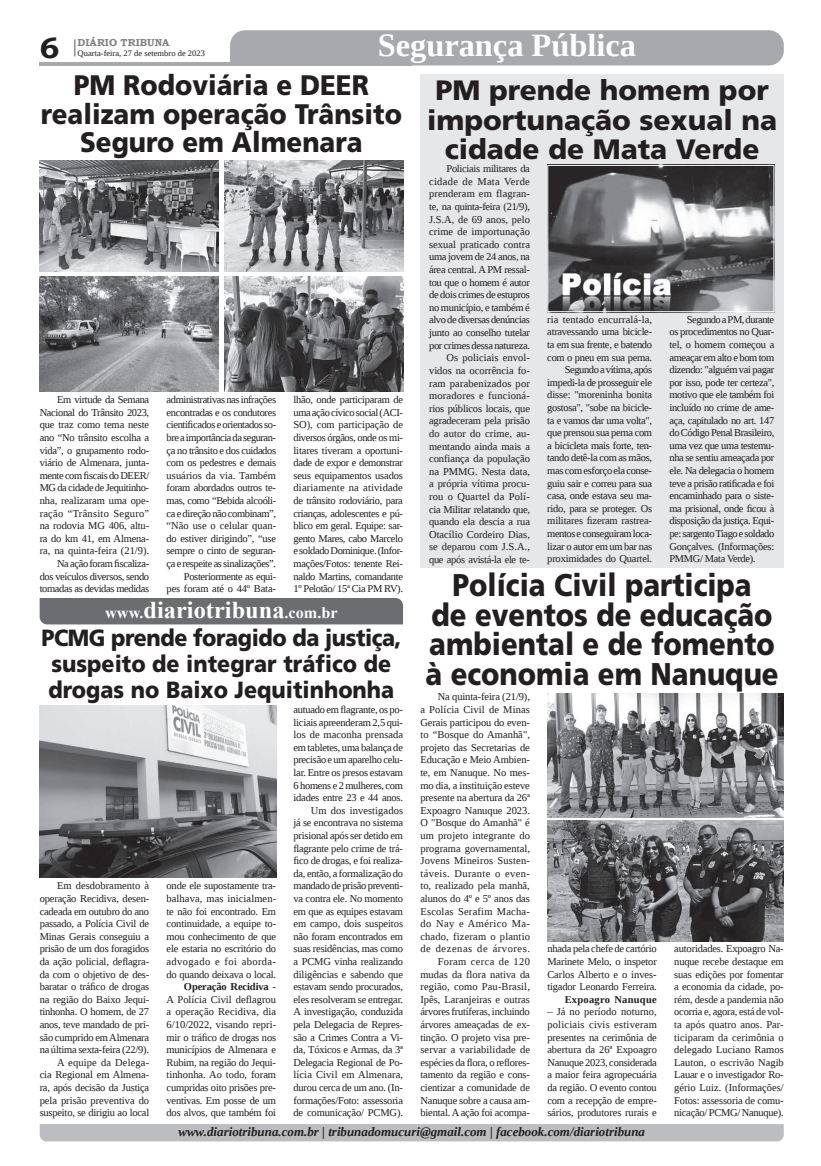
<style>
.page{position:relative;width:821px;height:1166px;background:#fff}
.page>*{position:absolute;margin:0;border:0;box-sizing:border-box;transform-origin:0 0}
.t1{font:700 32.38px "Liberation Serif";color:#fff}
.t2{font:900 31.41px/29.4px "Frutiger LT Std";color:#231f20;text-align:center;scale:.87 1}
.t3{font:700 29.31px "Bookman Old Style";color:#231f20}
.t4{font:900 28.26px/28.1px "Frutiger LT Std";color:#231f20;text-align:center;scale:.92 1}
.t5{font:900 28px/29.8px "Frutiger LT Std";color:#231f20;text-align:center}
.t6{font:700 24.06px "Times New Roman";color:#fff}
.t7{font:900 23.45px/25.8px "Frutiger LT Std";color:#231f20;text-align:center;scale:.92 1}
.t8{font:italic 700 12.95px "Liberation Serif";color:#231f20}
.t9{font:10.5px/12.6px "Liberation Serif";letter-spacing:-.02em;color:#231f20;text-align:right}
.t10{font:700 10.5px "Liberation Serif";letter-spacing:.025em;color:#231f20}
.t11{font:700 10.06px "Bookman Old Style";color:#808285}
.t12{font:8.4px "Liberation Serif";color:#231f20}
.s1{font-size:16.01px}
.s2{font-weight:700}
</style>
<div class="page">
<svg style="left:74px;top:39px;width:2px;height:17px"></svg>
<hr style="left:40px;top:62px;width:372px;height:3px;background:#a8a9ad">
<div style="left:230px;top:30px;width:554px;height:35px;background:#a8a9ad"></div>
<div style="left:40px;top:1124px;width:744px;height:17px;background:#bcbdc0"></div>
<div style="left:420px;top:74px;width:364px;height:494px;background:#e6e7e9"></div>
<img style="left:40px;top:706px;width:236px;height:171px">
<img style="left:549px;top:167px;width:223px;height:143px">
<div style="left:547px;top:165px;width:227px;height:147px;border:1px solid #fff"></div>
<img style="left:40px;top:161px;width:178px;height:111px">
<img style="left:224px;top:161px;width:179px;height:111px">
<img style="left:40px;top:277px;width:178px;height:115px">
<img style="left:224px;top:277px;width:179px;height:115px">
<div style="left:40px;top:598px;width:363px;height:26px;background:#6c6d70"></div>
<img style="left:547px;top:693px;width:237px;height:124px">
<img style="left:547px;top:820px;width:237px;height:121px">
<h3 class="t3" style="left:40px;top:27px;width:21px">6</h3>
<p class="t11" style="left:78px;top:35px;width:93px">DIÁRIO TRIBUNA</p>
<p class="t12" style="left:78px;top:48px;width:129px">Quarta-feira, 27 de setembro de 2023</p>
<h1 class="t1" style="left:378px;top:24px;width:260px">Segurança Pública</h1>
<h3 class="t4" style="left:41px;top:71px;width:394px">PM Rodoviária e DEER realizam operação Trânsito<br>Seguro em Almenara</h3>
<p class="t9" style="left:40px;top:393px;width:111px">Em virtude da Semana<br>Nacional do Trânsito 2023, que traz como tema neste ano “No trânsito escolha a vida”, o grupamento rodo&shy;viário de Almenara, junta&shy;mente com fiscais do DEER/<br>MG da cidade de Jequitinho&shy;nha, realizaram uma ope&shy;ração “Trânsito Seguro” na rodovia MG 406, altu&shy;ra do km 41, em Almena&shy;ra, na quinta-feira (21/9).<br>Na ação foram fiscaliza-<br>dos veículos diversos, sendo tomadas as devidas medidas</p>
<p class="t9" style="left:167px;top:393px;width:111px">administrativas nas infrações encontradas e os condutores cientificados e orientados so&shy;bre a importância da seguran&shy;ça no trânsito e dos cuidados com os pedestres e demais usuários da via. Também foram abordados outros te&shy;mas, como “Bebida alcoóli&shy;ca e direção não combinam”, “Não use o celular quan&shy;do estiver dirigindo”, “use sempre o cinto de seguran&shy;ça e respeite as sinalizações”.<br>Posteriormente as equi-<br>pes foram até o 44º Bata-</p>
<p class="t9" style="left:294px;top:393px;width:111px;text-align:justify">lhão, onde participaram de uma ação cívico social (ACI-SO), com participação de diversos órgãos, onde os mi&shy;litares tiveram a oportuni&shy;dade de expor e demonstrar seus equipamentos usados diariamente na atividade de trânsito rodoviário, para crianças, adolescentes e pú&shy;blico em geral. Equipe: sar&shy;gento Mares, cabo Marcelo e soldado Dominique. (Infor&shy;mações/Fotos: tenente Rei&shy;naldo Martins, comandante 1º Pelotão/ 15ª Cia PM RV).</p>
<h3 class="t6" style="left:105px;top:592px;width:234px"><span class="s1">www.</span>diariotribuna<span class="s1">.com.br</span></h3>
<h3 class="t7" style="left:41px;top:625px;width:393px">PCMG prende foragido da justiça, suspeito de integrar tráfico de drogas no Baixo Jequitinhonha</h3>
<p class="t9" style="left:40px;top:879px;width:111px">Em desdobramento à operação Recidiva, desen&shy;cadeada em outubro do ano passado, a Polícia Civil de<br>Minas Gerais conseguiu a prisão de um dos foragidos da ação policial, deflagra&shy;da com o objetivo de des&shy;baratar o tráfico de drogas na região do Baixo Jequi&shy;tinhonha. O homem, de 27 anos, teve mandado de pri&shy;são cumprido em Almenara na última sexta-feira (22/9).<br>A equipe da Delega-<br>cia Regional em Almena&shy;ra, após decisão da Justiça pela prisão preventiva do suspeito, se dirigiu ao local</p>
<p class="t9" style="left:167px;top:879px;width:111px">onde ele supostamente tra&shy;balhava, mas inicialmen&shy;te não foi encontrado. Em continuidade, a equipe to&shy;mou conhecimento de que ele estaria no escritório do advogado e foi aborda&shy;do quando deixava o local.<br><span class="s2">Operação Recidiva</span> -<br>A Polícia Civil deflagrou a operação Recidiva, dia<br>6/10/2022, visando repri&shy;mir o tráfico de drogas nos municípios de Almenara e<br>Rubim, na região do Jequi&shy;tinhonha. Ao todo, foram cumpridas oito prisões pre&shy;ventivas. Em posse de um dos alvos, que também foi</p>
<p class="t9" style="left:294px;top:703px;width:111px">autuado em flagrante, os po&shy;liciais apreenderam 2,5 qui&shy;los de maconha prensada em tabletes, uma balança de precisão e um aparelho celu&shy;lar. Entre os presos estavam<br>6 homens e 2 mulheres, com idades entre 23 e 44 anos.<br>Um dos investigados<br>já se encontrava no sistema prisional após ser detido em flagrante pelo crime de trá&shy;fico de drogas, e foi realiza&shy;da, então, a formalização do mandado de prisão preventi&shy;va contra ele. No momento em que as equipes estavam em campo, dois suspeitos não foram encontrados em suas residências, mas como a PCMG vinha realizando diligências e sabendo que estavam sendo procurados, eles resolveram se entregar.<br>A investigação, conduzida pela Delegacia de Repres&shy;são a Crimes Contra a Vi&shy;da, Tóxicos e Armas, da 3ª<br>Delegacia Regional de Po&shy;lícia Civil em Almenara, durou cerca de um ano. (In&shy;formações/Foto: assessoria de comunicação/ PCMG).</p>
<h3 class="t5" style="left:427px;top:75px;width:352px">PM prende homem por importunação sexual na cidade de Mata Verde</h3>
<p class="t9" style="left:429px;top:162px;width:102px">Policiais militares da cidade de Mata Verde prenderam em flagran&shy;te, na quinta-feira (21/9),<br>J.S.A, de 69 anos, pelo crime de importunação sexual praticado contra uma jovem de 24 anos, na área central. A PM ressal&shy;tou que o homem é autor de dois crimes de estupros no município, e também é alvo de diversas denúncias junto ao conselho tutelar por crimes dessa natureza.<br>Os policiais envol&shy;vidos na ocorrência fo&shy;ram parabenizados por moradores e funcioná&shy;rios públicos locais, que agradeceram pela prisão do autor do crime, au&shy;mentando ainda mais a confiança da população na PMMG. Nesta data, a própria vítima procu&shy;rou o Quartel da Polí&shy;cia Militar relatando que, quando ela descia a rua<br>Otacílio Cordeiro Dias, se deparou com J.S.A., que após avistá-la ele te-</p>
<p class="t9" style="left:547px;top:313px;width:106px">ria tentado encurralá-la, atravessando uma bicicle&shy;ta em sua frente, e batendo com o pneu em sua perna.<br>Segundo a vítima, após impedi-la de prosseguir ele disse: "moreninha bonita gostosa", "sobe na bicicle&shy;ta e vamos dar uma volta", que prensou sua perna com a bicicleta mais forte, ten&shy;tando detê-la com as mãos, mas com esforço ela conse&shy;guiu sair e correu para sua casa, onde estava seu ma&shy;rido, para se proteger. Os militares fizeram rastrea&shy;mentos e conseguiram loca&shy;lizar o autor em um bar nas proximidades do Quartel.</p>
<p class="t9" style="left:669px;top:313px;width:106px;text-align:justify;text-indent:17px">Segundo a PM, durante os procedimentos no Quar&shy;tel, o homem começou a ameaçar em alto e bom tom dizendo: "alguém vai pagar por isso, pode ter certeza", motivo que ele também foi incluído no crime de ame&shy;aça, capitulado no art. 147 do Código Penal Brasileiro, uma vez que uma testemu&shy;nha se sentiu ameaçada por ele. Na delegacia o homem teve a prisão ratificada e foi encaminhado para o siste&shy;ma prisional, onde ficou à disposição da justiça. Equi&shy;pe: sargento Tiago e soldado Gonçalves. (Informações:<br>PMMG/ Mata Verde).</p>
<h2 class="t2" style="left:425px;top:571px;width:408px">Polícia Civil participa<br>de eventos de educação ambiental e de fomento à economia em Nanuque</h2>
<p class="t9" style="left:420px;top:690px;width:111px">Na quinta-feira (21/9),<br>a Polícia Civil de Minas<br>Gerais participou do even&shy;to “Bosque do Amanhã", projeto das Secretarias de<br>Educação e Meio Ambien&shy;te, em Nanuque. No mes&shy;mo dia, a instituição esteve presente na abertura da 26ª<br>Expoagro Nanuque 2023.<br>O "Bosque do Amanhã" é um projeto integrante do programa governamental,<br>Jovens Mineiros Susten&shy;táveis. Durante o even&shy;to, realizado pela manhã, alunos do 4º e 5º anos das<br>Escolas Serafim Macha&shy;do Nay e Américo Ma&shy;chado, fizeram o plantio de dezenas de árvores.<br>Foram cerca de 120 mudas da flora nativa da região, como Pau-Brasil,<br>Ipês, Laranjeiras e outras árvores frutíferas, incluindo árvores ameaçadas de ex&shy;tinção. O projeto visa pre&shy;servar a variabilidade de espécies da flora, o reflores&shy;tamento da região e cons&shy;cientizar a comunidade de<br>Nanuque sobre a causa am&shy;biental. A ação foi acompa-</p>
<p class="t9" style="left:547px;top:942px;width:111px;text-align:justify">nhada pela chefe de cartório Marinete Melo, o inspetor Carlos Alberto e o inves&shy;tigador Leonardo Ferreira.</p>
<p class="t10" style="left:565px;top:992px;width:94px">Expoagro Nanuque</p>
<p class="t9" style="left:547px;top:1005px;width:111px;text-align:justify">– Já no período noturno, policiais civis estiveram presentes na cerimônia de abertura da 26ª Expoagro Nanuque 2023, considerada a maior feira agropecuária da região. O evento contou com a recepção de empre&shy;sários, produtores rurais e</p>
<p class="t9" style="left:674px;top:942px;width:111px;text-align:justify">autoridades. Expoagro Na&shy;nuque recebe destaque em suas edições por fomentar a economia da cidade, po&shy;rém, desde a pandemia não ocorria e, agora, está de vol&shy;ta após quatro anos. Par&shy;ticiparam da cerimônia o delegado Luciano Ramos Lauton, o escrivão Nagib Lauar e o investigador Ro&shy;gério Luiz. (Informações/ Fotos: assessoria de comu&shy;nicação/ PCMG/ Nanuque).</p>
<p class="t8" style="left:178px;top:1123px;width:468px">www.diariotribuna.com.br | tribunadomucuri@gmail.com | facebook.com/diariotribuna</p>
</div>
